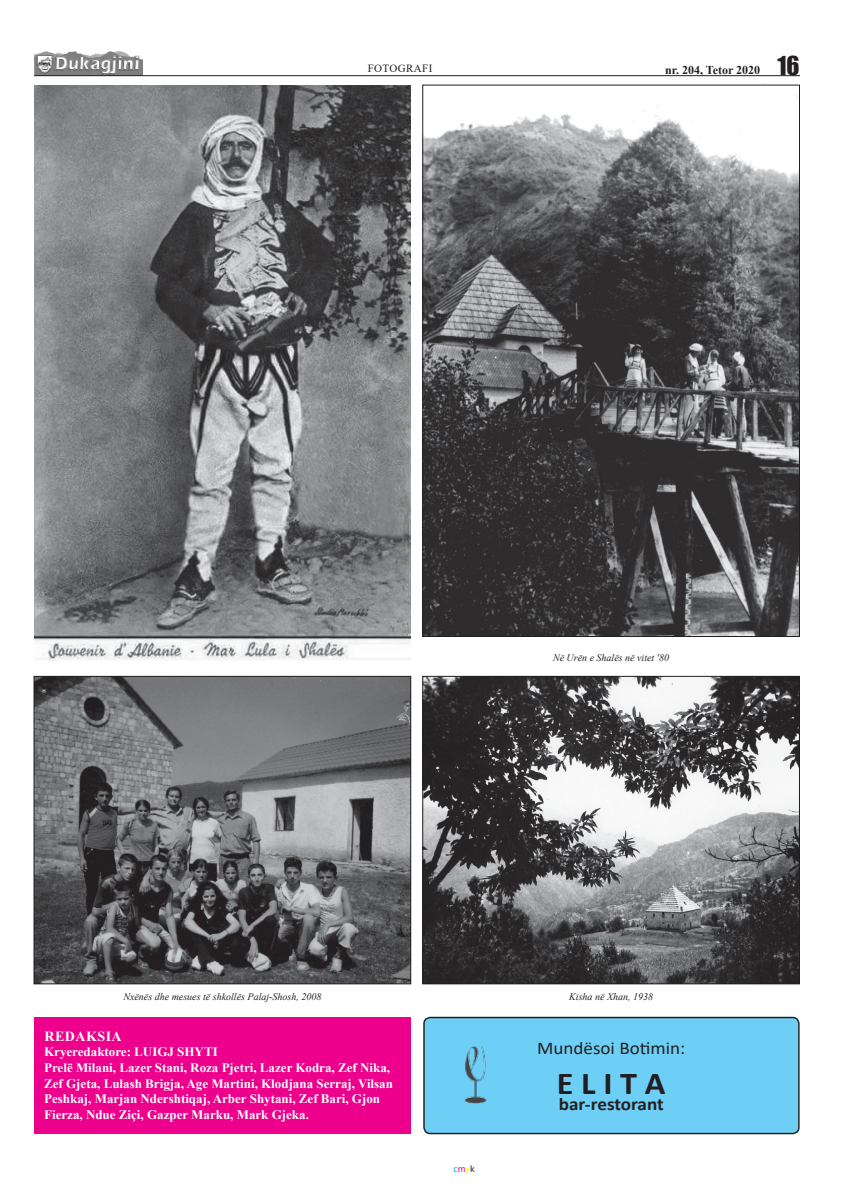
<style>
.page{position:relative;width:842px;height:1191px;background:#fff}
.page>*{position:absolute;margin:0;border:0;box-sizing:border-box;transform-origin:0 0}
.t1{font:700 32px "Calibri";color:#231f20;scale:1.07 1}
.t2{font:17.9px "Calibri";color:#231f20;scale:1.07 1}
.t3{font:700 17.9px "Calibri";letter-spacing:-.005em;color:#231f20;scale:1.07 1}
.t4{font:700 14px "Times New Roman";letter-spacing:.035em;color:#fff}
.t5{font:700 13px/15.6px "Times New Roman";color:#fff}
.t6{font:700 12px "Times New Roman";color:#231f20}
.t7{font:11px "Times New Roman";letter-spacing:.035em;color:#231f20}
.t8{font:italic 10px "Times New Roman";color:#231f20}
.t9{font:10px "Calibri";color:#00aeef}
.s1{font-family:"Impact";font-weight:400;font-size:24px}
.s2{color:#ec008c}
.s3{color:#fff200}
.s4{color:#231f20}
</style>
<div class="page">
<img style="left:34px;top:51px;width:109px;height:24px">
<hr style="left:34px;top:75px;width:766px;height:1px;background:#231f20">
<div style="left:34px;top:1016px;width:377px;height:117px;background:#ec008c"></div>
<div style="left:424px;top:1017px;width:375px;height:116px;background:#6dcff6;border-radius:6px"></div>
<div style="left:423px;top:1016px;width:377px;height:118px;border:1px solid #231f20;border-radius:6px"></div>
<img style="left:34px;top:85px;width:377px;height:576px">
<img style="left:425px;top:678px;width:373px;height:304px">
<div style="left:423px;top:676px;width:377px;height:308px;border:1px solid #231f20"></div>
<img style="left:36px;top:678px;width:373px;height:304px">
<div style="left:34px;top:676px;width:377px;height:308px;border:1px solid #231f20"></div>
<img style="left:425px;top:96px;width:373px;height:538px">
<img style="left:464px;top:1046px;width:23px;height:58px">
<p class="t7" style="left:368px;top:60px;width:66px">FOTOGRAFI</p>
<p class="t6" style="left:665px;top:61px;width:136px">nr. 204, Tetor 2020 <span class="s1">16</span></p>
<p class="t8" style="left:123px;top:990px;width:200px">Nxënës dhe mesues të shkollës Palaj-Shosh, 2008</p>
<p class="t8" style="left:553px;top:650px;width:118px">Nё Urёn e Shalёs nё vitet '80</p>
<p class="t8" style="left:569px;top:990px;width:85px">Kisha në Xhan, 1938</p>
<p class="t4" style="left:44px;top:1026px;width:79px">REDAKSIA</p>
<p class="t5" style="left:44px;top:1044px;width:350px">Kryeredaktore: LUIGJ SHYTI<br>Prelë Milani, Lazer Stani, Roza Pjetri, Lazer Kodra, Zef Nika, Zef Gjeta, Lulash Brigja, Age Martini, Klodjana Serraj, Vilsan Peshkaj, Marjan Ndershtiqaj, Arber Shytani, Zef Bari, Gjon Fierza, Ndue Ziçi, Gazper Marku, Mark Gjeka.</p>
<h2 class="t2" style="left:537px;top:1035px;width:140px">Mundësoi Botimin:</h2>
<h1 class="t1" style="left:557px;top:1061px;width:103px">E L I T A</h1>
<h2 class="t3" style="left:559px;top:1091px;width:100px">bar-restorant</h2>
<p class="t9" style="left:454px;top:1161px;width:23px">c<span class="s2">m</span><span class="s3">y</span><span class="s4">k</span></p>
</div>
